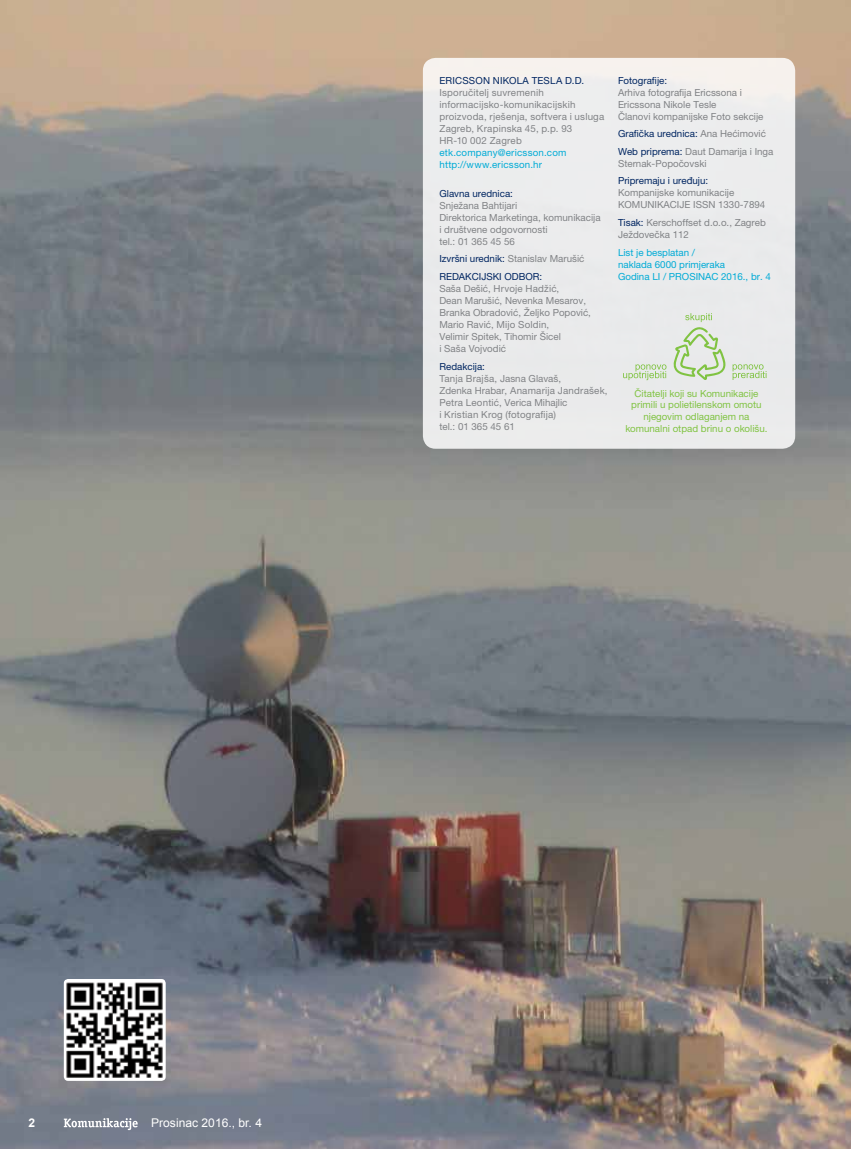
<style>
.page{position:relative;width:851px;height:1149px;background:#fff}
.page>*{position:absolute;margin:0;border:0;box-sizing:border-box;transform-origin:0 0}
.t1{font:12px "Arial";color:#fff}
.t2{font:700 12px "Arial";color:#fff}
.t3{font:9.75px/12px "Ericsson Sans";color:#808285}
.t4{font:9.75px/17.5px "Ericsson Sans";color:#002561}
.t5{font:9.75px/12px "Ericsson Sans";letter-spacing:.02em;color:#808285}
.t6{font:9.75px/11.7px "Ericsson Sans";color:#80c342;text-align:center}
.t7{font:9.75px/12px "Ericsson Sans";color:#00abd6}
.t8{font:9.75px/12px "Ericsson Sans";letter-spacing:.02em;color:#00abd6}
.t9{font:9.75px "Ericsson Sans";letter-spacing:.02em;color:#002561}
.s1{color:#808285}
.s2{color:#002561}
</style>
<div class="page">
<img style="left:0;top:0;width:850px;height:1148px">
<img style="left:64px;top:978px;width:102px;height:102px">
<svg style="left:64px;top:1117px;width:74px;height:12px"></svg>
<div style="left:423px;top:58px;width:372px;height:390px;background:#ebecec;border-radius:13px"></div>
<svg style="left:623px;top:364px;width:43px;height:16px"></svg>
<svg style="left:732px;top:364px;width:34px;height:16px"></svg>
<svg style="left:673px;top:313px;width:53px;height:67px"></svg>
<p class="t9" style="left:439px;top:75px;width:146px">ERICSSON NIKOLA TESLA D.D.</p>
<p class="t5" style="left:439px;top:86px;width:166px">Isporučitelj suvremenih informacijsko-komunikacijskih proizvoda, rješenja, softvera i usluga<br>Zagreb, Krapinska 45, p.p. 93<br>HR-10 002 Zagreb</p>
<p class="t8" style="left:439px;top:146px;width:128px">etk.company@ericsson.com http://www.ericsson.hr</p>
<p class="t4" style="left:439px;top:185px;width:75px">Glavna urednica:</p>
<p class="t3" style="left:439px;top:199px;width:163px">Snježana Bahtijari<br>Direktorica Marketinga, komunikacija i društvene odgovornosti<br>tel.: 01 365 45 56</p>
<p class="t4" style="left:439px;top:250px;width:146px">Izvršni urednik: <span class="s1">Stanislav Marušić<br></span>REDAKCIJSKI ODBOR:</p>
<p class="t3" style="left:439px;top:282px;width:153px">Saša Dešić, Hrvoje Hadžić,<br>Dean Marušić, Nevenka Mesarov,<br>Branka Obradović, Željko Popović,<br>Mario Ravić, Mijo Soldin,<br>Velimir Spitek, Tihomir Šicel<br>i Saša Vojvodić</p>
<p class="t4" style="left:439px;top:357px;width:47px">Redakcija:</p>
<p class="t3" style="left:439px;top:372px;width:170px">Tanja Brajša, Jasna Glavaš,<br>Zdenka Hrabar, Anamarija Jandrašek,<br>Petra Leontić, Verica Mihajlic<br>i Kristian Krog (fotografija)<br>tel.: 01 365 45 61</p>
<p class="t4" style="left:618px;top:72px;width:51px">Fotografije:</p>
<p class="t3" style="left:618px;top:86px;width:147px">Arhiva fotografija Ericssona i<br>Ericssona Nikole Tesle<br>Članovi kompanijske Foto sekcije</p>
<p class="t4" style="left:618px;top:125px;width:157px">Grafička urednica: <span class="s1">Ana Hećimović<br></span>Web priprema: <span class="s1">Daut Damarija i Inga</span></p>
<p class="t3" style="left:618px;top:157px;width:90px">Sternak-Popočovski</p>
<p class="t4" style="left:618px;top:172px;width:92px">Pripremaju i uređuju:</p>
<p class="t3" style="left:618px;top:187px;width:149px">Kompanijske komunikacije<br>KOMUNIKACIJE ISSN 1330-7894</p>
<p class="t3" style="left:618px;top:216px;width:149px"><span class="s2">Tisak:</span> Kerschoffset d.o.o., Zagreb<br>Ježdovečka 112</p>
<p class="t7" style="left:618px;top:246px;width:154px">List je besplatan /<br>naklada 6000 primjeraka<br>Godina LI / PROSINAC 2016., br. 4</p>
<p class="t6" style="left:625px;top:387px;width:144px">Čitatelji koji su Komunikacije primili u polietilenskom omotu njegovim odlaganjem na komunalni otpad brinu o okolišu.</p>
<p class="t2" style="left:29px;top:1114px;width:8px">2</p>
<p class="t1" style="left:151px;top:1114px;width:112px">Prosinac 2016., br. 4</p>
</div>
